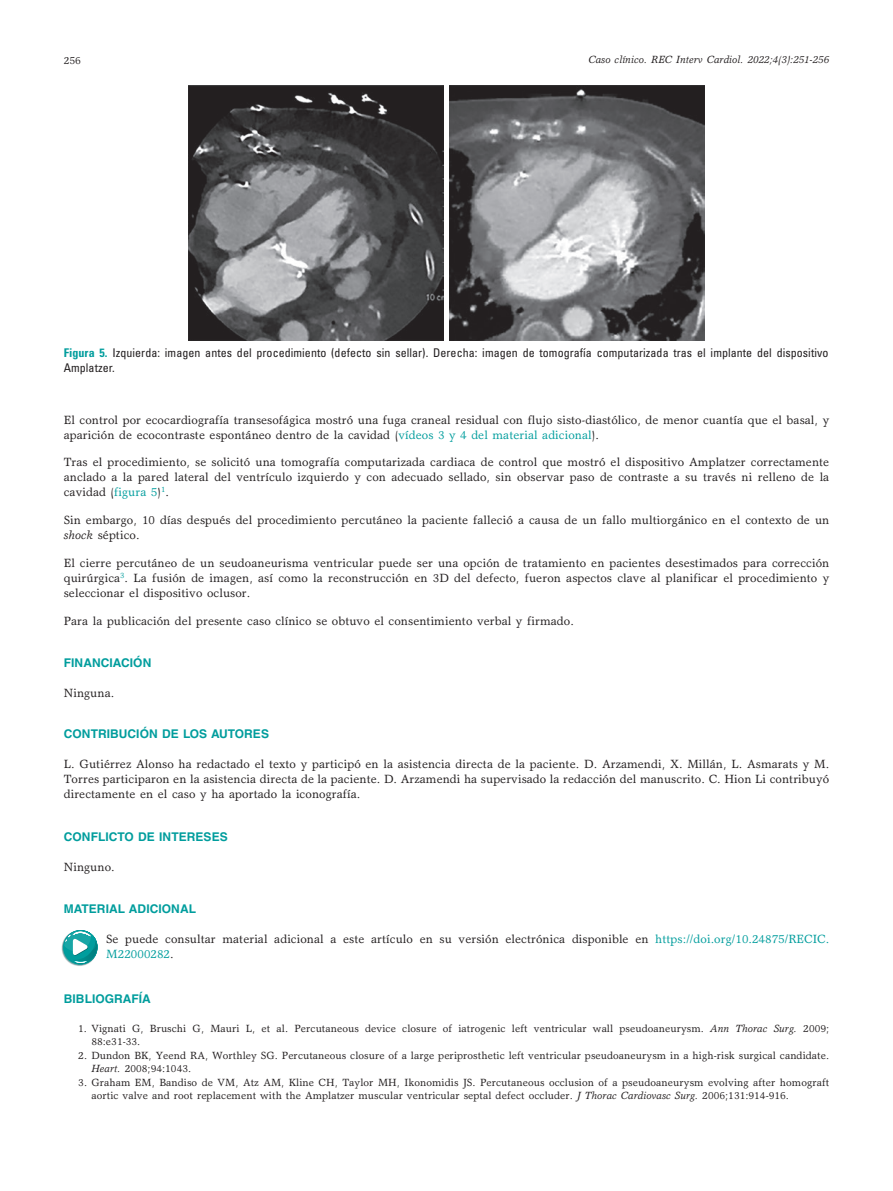
<style>
.page{position:relative;width:893px;height:1191px;background:#fff}
.page>*{position:absolute;margin:0;border:0;box-sizing:border-box;transform-origin:0 0}
.t1{font:12px/15px "Garth Graphic Std";letter-spacing:.005em;color:#231f20}
.t2{font:condensed 12px/15px "Univers LT Std";letter-spacing:.005em;color:#231f20}
.t3{font:700 12px "Helvetica LT Std";letter-spacing:.005em;color:#009d9d}
.t4{font:10.5px/13.5px "Garth Graphic Std";letter-spacing:.005em;color:#231f20}
.t5{font:italic 10.5px "Garth Graphic Std";letter-spacing:.005em;color:#231f20}
.s1{font-weight:700;color:#009d9d}
.s2{color:#009d9d}
.s3{font-style:italic}
</style>
<div class="page">
<svg style="left:62px;top:930px;width:35px;height:36px"></svg>
<svg style="left:63px;top:930px;width:35px;height:34px"></svg>
<img style="left:188px;top:85px;width:255px;height:255px">
<img style="left:450px;top:85px;width:255px;height:255px">
<p class="t4" style="left:64px;top:54px;width:19px">256</p>
<p class="t5" style="left:588px;top:53px;width:242px">Caso clínico. REC Interv Cardiol. 2022;4(3):251-256</p>
<p class="t2" style="left:64px;top:345px;width:766px"><span class="s1">Figura 5.</span> Izquierda: imagen antes del procedimiento (defecto sin sellar). Derecha: imagen de tomografía computarizada tras el implante del dispositivo<br>Amplatzer.</p>
<p class="t1" style="left:64px;top:412px;width:767px">El control por ecocardiografía transesofágica mostró una fuga craneal residual con flujo sisto-diastólico, de menor cuantía que el basal, y aparición de ecocontraste espontáneo dentro de la cavidad (<span class="s2">vídeos 3 y 4 del material adicional</span>).</p>
<p class="t1" style="left:64px;top:455px;width:767px;text-align:justify">Tras el procedimiento, se solicitó una tomografía computarizada cardiaca de control que mostró el dispositivo Amplatzer correctamente anclado a la pared lateral del ventrículo izquierdo y con adecuado sellado, sin observar paso de contraste a su través ni relleno de la cavidad (<span class="s2">figura 5</span>)<sup>1</sup>.</p>
<p class="t1" style="left:64px;top:512px;width:767px">Sin embargo, 10 días después del procedimiento percutáneo la paciente falleció a causa de un fallo multiorgánico en el contexto de un <span class="s3">shock</span> séptico.</p>
<p class="t1" style="left:64px;top:555px;width:767px;text-align:justify">El cierre percutáneo de un seudoaneurisma ventricular puede ser una opción de tratamiento en pacientes desestimados para corrección quirúrgica<sup>3</sup>. La fusión de imagen, así como la reconstrucción en 3D del defecto, fueron aspectos clave al planificar el procedimiento y seleccionar el dispositivo oclusor.</p>
<p class="t1" style="left:64px;top:613px;width:512px">Para la publicación del presente caso clínico se obtuvo el consentimiento verbal y firmado.</p>
<p class="t3" style="left:64px;top:655px;width:89px">FINANCIACIÓN</p>
<p class="t1" style="left:64px;top:685px;width:52px">Ninguna.</p>
<p class="t3" style="left:64px;top:727px;width:207px">CONTRIBUCIÓN DE LOS AUTORES</p>
<p class="t1" style="left:64px;top:756px;width:767px;text-align:justify">L. Gutiérrez Alonso ha redactado el texto y participó en la asistencia directa de la paciente. D. Arzamendi, X. Millán, L. Asmarats y M.<br>Torres participaron en la asistencia directa de la paciente. D. Arzamendi ha supervisado la redacción del manuscrito. C. Hion Li contribuyó directamente en el caso y ha aportado la iconografía.</p>
<p class="t3" style="left:64px;top:829px;width:165px">CONFLICTO DE INTERESES</p>
<p class="t1" style="left:64px;top:859px;width:52px">Ninguno.</p>
<p class="t3" style="left:64px;top:901px;width:134px">MATERIAL ADICIONAL</p>
<p class="t1" style="left:106px;top:931px;width:725px">Se puede consultar material adicional a este artículo en su versión electrónica disponible en <span class="s2">https://doi.org/10.24875/RECIC.<br>M22000282</span>.</p>
<p class="t3" style="left:64px;top:991px;width:89px">BIBLIOGRAFÍA</p>
<p class="t4" style="left:91px;top:1021px;width:739px;text-indent:-13px">1. Vignati G, Bruschi G, Mauri L, et al. Percutaneous device closure of iatrogenic left ventricular wall pseudoaneurysm. <span class="s3">Ann Thorac Surg.</span> 2009;<br>88:e31-33.</p>
<p class="t4" style="left:91px;top:1048px;width:739px;text-indent:-13px">2. Dundon BK, Yeend RA, Worthley SG. Percutaneous closure of a large periprosthetic left ventricular pseudoaneurysm in a high-risk surgical candidate.<br><span class="s3">Heart.</span> 2008;94:1043.</p>
<p class="t4" style="left:91px;top:1075px;width:739px;text-indent:-13px">3. Graham EM, Bandiso de VM, Atz AM, Kline CH, Taylor MH, Ikonomidis JS. Percutaneous occlusion of a pseudoaneurysm evolving after homograft aortic valve and root replacement with the Amplatzer muscular ventricular septal defect occluder. <span class="s3">J Thorac Cardiovasc Surg.</span> 2006;131:914-916.</p>
</div>
